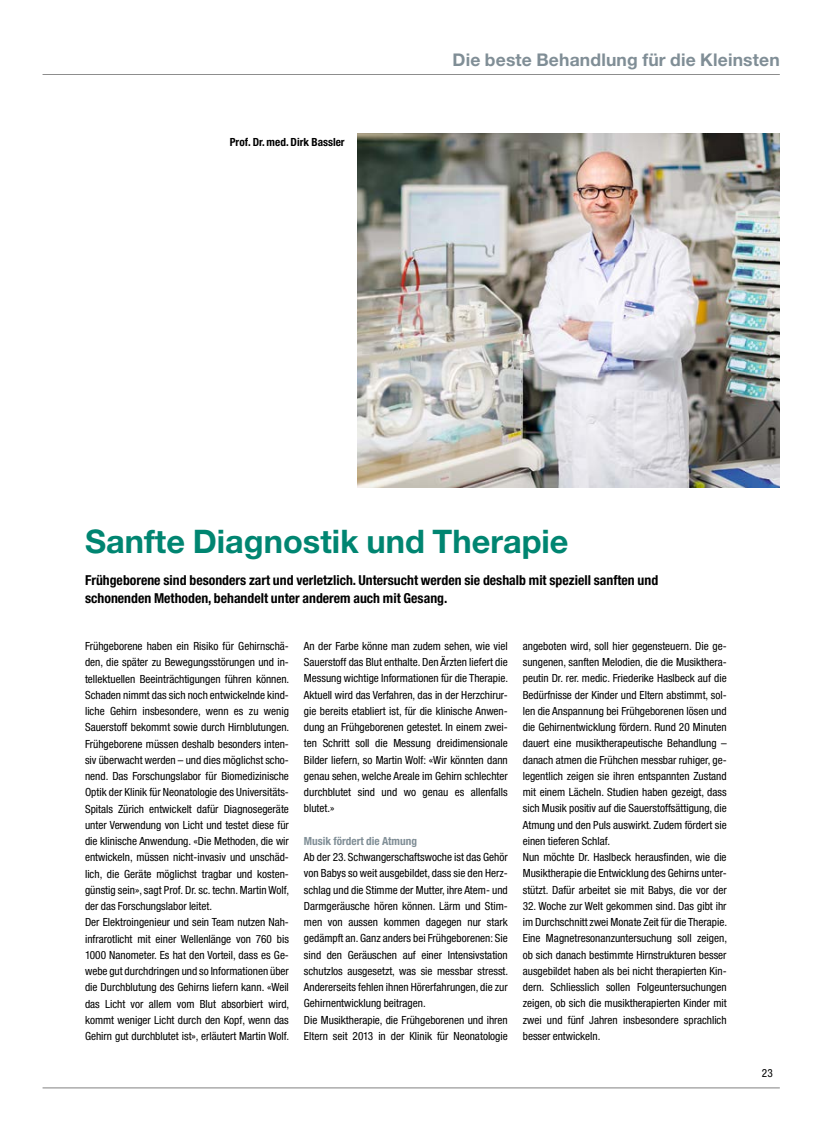
<style>
.page{position:relative;width:833px;height:1134px;background:#fff}
.page>*{position:absolute;margin:0;border:0;box-sizing:border-box;transform-origin:0 0}
.t1{font:700 32.5px "Helvetica Neue LT Std";color:#008571}
.t2{font:700 17.5px "Helvetica Neue LT Std";letter-spacing:.01em;color:#808e96}
.t3{font:700 condensed 13.75px/17.5px "Helvetica Neue LT Pro";color:#000}
.t4{font:condensed 11.25px/16.2px "Helvetica Neue LT Pro";color:#000}
.t5{font:700 condensed 11.25px "Helvetica Neue LT Pro";color:#000}
.t6{font:700 condensed 11.25px "Helvetica Neue LT Pro";color:#808e96}
</style>
<div class="page">
<hr style="left:43px;top:1088px;width:737px;height:1px;background:#000">
<hr style="left:43px;top:74px;width:737px;height:1px;background:#000">
<img style="left:357px;top:134px;width:423px;height:354px">
<p class="t5" style="left:230px;top:136px;width:116px">Prof. Dr. med. Dirk Bassler</p>
<h2 class="t2" style="left:452px;top:49px;width:329px">Die beste Behandlung für die Kleinsten</h2>
<h1 class="t1" style="left:85px;top:521px;width:485px">Sanfte Diagnostik und Therapie</h1>
<p class="t3" style="left:85px;top:571px;width:574px">Frühgeborene sind besonders zart und verletzlich. Untersucht werden sie deshalb mit speziell sanften und schonenden Methoden, behandelt unter anderem auch mit Gesang.</p>
<p class="t4" style="left:85px;top:638px;width:206px">Frühgeborene haben ein Risiko für Gehirnschä&shy;den, die später zu Bewegungsstörungen und in&shy;tellektuellen Beeinträchtigungen führen können.<br>Schaden nimmt das sich noch entwickelnde kind&shy;liche Gehirn insbesondere, wenn es zu wenig Sauerstoff bekommt sowie durch Hirnblutungen.<br>Frühgeborene müssen deshalb besonders inten&shy;siv überwacht werden – und dies möglichst scho&shy;nend. Das Forschungslabor für Biomedizinische Optik der Klinik für Neonatologie des Universitäts-Spitals Zürich entwickelt dafür Diagnosegeräte unter Verwendung von Licht und testet diese für die klinische Anwendung. «Die Methoden, die wir entwickeln, müssen nicht-invasiv und unschäd&shy;lich, die Geräte möglichst tragbar und kosten&shy;günstig sein», sagt Prof. Dr. sc. techn. Martin Wolf, der das Forschungslabor leitet.<br>Der Elektroingenieur und sein Team nutzen Nah&shy;infrarotlicht mit einer Wellenlänge von 760 bis 1000 Nanometer. Es hat den Vorteil, dass es Ge&shy;webe gut durchdringen und so Informationen über die Durchblutung des Gehirns liefern kann. «Weil das Licht vor allem vom Blut absorbiert wird, kommt weniger Licht durch den Kopf, wenn das Gehirn gut durchblutet ist», erläutert Martin Wolf.</p>
<p class="t4" style="left:304px;top:638px;width:206px;text-align:justify">An der Farbe könne man zudem sehen, wie viel Sauerstoff das Blut enthalte. Den Ärzten liefert die Messung wichtige Informationen für die Therapie.<br>Aktuell wird das Verfahren, das in der Herzchirur&shy;gie bereits etabliert ist, für die klinische Anwen&shy;dung an Frühgeborenen getestet. In einem zwei&shy;ten Schritt soll die Messung dreidimensionale Bilder liefern, so Martin Wolf: «Wir könnten dann genau sehen, welche Areale im Gehirn schlechter durchblutet sind und wo genau es allenfalls blutet.»</p>
<p class="t6" style="left:304px;top:834px;width:115px">Musik fördert die Atmung</p>
<p class="t4" style="left:304px;top:849px;width:206px">Ab der 23. Schwangerschaftswoche ist das Gehör von Babys so weit ausgebildet, dass sie den Herz&shy;schlag und die Stimme der Mutter, ihre Atem- und Darmgeräusche hören können. Lärm und Stim&shy;men von aussen kommen dagegen nur stark gedämpft an. Ganz anders bei Frühgeborenen: Sie sind den Geräuschen auf einer Intensivstation schutzlos ausgesetzt, was sie messbar stresst.<br>Andererseits fehlen ihnen Hörerfahrungen, die zur Gehirnentwicklung beitragen.<br>Die Musiktherapie, die Frühgeborenen und ihren Eltern seit 2013 in der Klinik für Neonatologie</p>
<p class="t4" style="left:523px;top:638px;width:205px">angeboten wird, soll hier gegensteuern. Die ge&shy;sungenen, sanften Melodien, die die Musikthera&shy;peutin Dr. rer. medic. Friederike Haslbeck auf die Bedürfnisse der Kinder und Eltern abstimmt, sol&shy;len die Anspannung bei Frühgeborenen lösen und die Gehirnentwicklung fördern. Rund 20 Minuten dauert eine musiktherapeutische Behandlung – danach atmen die Frühchen messbar ruhiger, ge&shy;legentlich zeigen sie ihren entspannten Zustand mit einem Lächeln. Studien haben gezeigt, dass sich Musik positiv auf die Sauerstoffsättigung, die Atmung und den Puls auswirkt. Zudem fördert sie einen tieferen Schlaf.<br>Nun möchte Dr. Haslbeck herausfinden, wie die Musiktherapie die Entwicklung des Gehirns unter&shy;stützt. Dafür arbeitet sie mit Babys, die vor der</p>
<p class="t4" style="left:523px;top:897px;width:206px;text-align:justify">32. Woche zur Welt gekommen sind. Das gibt ihr im Durchschnitt zwei Monate Zeit für die Therapie.<br>Eine Magnetresonanzuntersuchung soll zeigen, ob sich danach bestimmte Hirnstrukturen besser ausgebildet haben als bei nicht therapierten Kin&shy;dern. Schliesslich sollen Folgeuntersuchungen zeigen, ob sich die musiktherapierten Kinder mit zwei und fünf Jahren insbesondere sprachlich besser entwickeln.</p>
<p class="t4" style="left:762px;top:1065px;width:12px">23</p>
</div>
